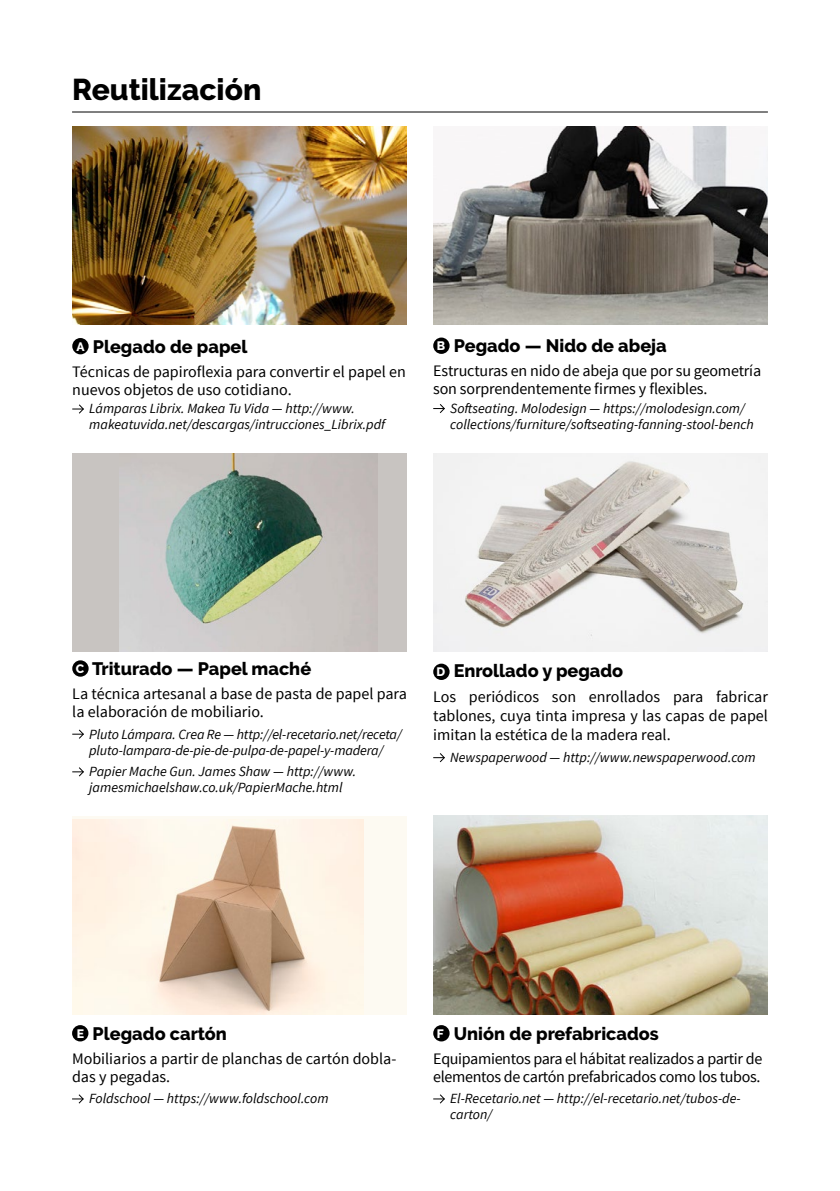
<style>
.page{position:relative;width:840px;height:1191px;background:#fff}
.page>*{position:absolute;margin:0;border:0;box-sizing:border-box;transform-origin:0 0}
.t1{font:800 30px "Raleway";color:#000}
.t2{font:800 18px "Raleway";color:#000}
.t3{font:16px/18px "Source Sans Pro";letter-spacing:-.01em;color:#000}
.t4{font:italic 14px/16px "Source Sans Pro";color:#000}
.s1{font-size:12.2px;color:#fff}
</style>
<div class="page">
<hr style="left:72px;top:112px;width:695px;height:1px;background:#000">
<img style="left:433px;top:126px;width:334px;height:199px">
<img style="left:72px;top:126px;width:334px;height:199px">
<div style="left:72px;top:338px;width:17px;height:16px;background:#000;border-radius:50%"></div>
<svg style="left:72px;top:404px;width:12px;height:10px"></svg>
<div style="left:72px;top:453px;width:334px;height:198px;background:#c8c4c1"></div>
<img style="left:119px;top:453px;width:259px;height:198px">
<div style="left:72px;top:660px;width:17px;height:16px;background:#000;border-radius:50%"></div>
<svg style="left:72px;top:729px;width:12px;height:10px"></svg>
<svg style="left:72px;top:767px;width:12px;height:10px"></svg>
<div style="left:433px;top:337px;width:16px;height:17px;background:#000;border-radius:50%"></div>
<svg style="left:433px;top:404px;width:12px;height:9px"></svg>
<img style="left:433px;top:453px;width:334px;height:198px">
<div style="left:433px;top:663px;width:16px;height:17px;background:#000;border-radius:50%"></div>
<svg style="left:433px;top:753px;width:12px;height:9px"></svg>
<img style="left:433px;top:816px;width:334px;height:198px">
<div style="left:433px;top:1025px;width:16px;height:16px;background:#000;border-radius:50%"></div>
<svg style="left:433px;top:1094px;width:12px;height:10px"></svg>
<div style="left:72px;top:816px;width:334px;height:198px;background:#fdfaf2"></div>
<img style="left:72px;top:819px;width:292px;height:195px">
<div style="left:72px;top:1025px;width:16px;height:16px;background:#000;border-radius:50%"></div>
<svg style="left:72px;top:1094px;width:12px;height:10px"></svg>
<h1 class="t1" style="left:72px;top:73px;width:191px">Reutilización</h1>
<p class="t2" style="left:76px;top:336px;width:172px"><span class="s1">A</span> Plegado de papel</p>
<p class="t3" style="left:72px;top:362px;width:335px">Técnicas de papiroflexia para convertir el papel en nuevos objetos de uso cotidiano.</p>
<p class="t4" style="left:89px;top:401px;width:297px">Lámparas Librix. Makea Tu Vida — http://www. makeatuvida.net/descargas/intrucciones_Librix.pdf</p>
<p class="t2" style="left:436px;top:336px;width:231px"><span class="s1">B</span> Pegado — Nido de abeja</p>
<p class="t3" style="left:433px;top:362px;width:329px">Estructuras en nido de abeja que por su geometría son sorprendentemente firmes y flexibles.</p>
<p class="t4" style="left:450px;top:400px;width:305px">Softseating. Molodesign — https://molodesign.com/ collections/furniture/softseating-fanning-stool-bench</p>
<p class="t2" style="left:76px;top:658px;width:237px"><span class="s1">C</span> Triturado — Papel maché</p>
<p class="t3" style="left:72px;top:685px;width:336px">La técnica artesanal a base de pasta de papel para la elaboración de mobiliario.</p>
<p class="t4" style="left:89px;top:726px;width:314px">Pluto Lámpara. Crea Re — http://el-recetario.net/receta/ pluto-lampara-de-pie-de-pulpa-de-papel-y-madera/</p>
<p class="t4" style="left:89px;top:763px;width:268px">Papier Mache Gun. James Shaw — http://www. jamesmichaelshaw.co.uk/PapierMache.html</p>
<p class="t2" style="left:436px;top:660px;width:188px"><span class="s1">D</span> Enrollado y pegado</p>
<p class="t3" style="left:433px;top:687px;width:336px;line-height:19.2px;text-align:justify">Los periódicos son enrollados para fabricar tablones, cuya tinta impresa y las capas de papel imitan la estética de la madera real.</p>
<p class="t4" style="left:450px;top:749px;width:307px">Newspaperwood — http://www.newspaperwood.com</p>
<p class="t2" style="left:77px;top:1023px;width:151px"><span class="s1">E</span> Plegado cartón</p>
<p class="t3" style="left:72px;top:1049px;width:325px">Mobiliarios a partir de planchas de cartón dobla&shy;das y pegadas.</p>
<p class="t4" style="left:89px;top:1090px;width:241px">Foldschool — https://www.foldschool.com</p>
<p class="t2" style="left:436px;top:1023px;width:223px"><span class="s1">F</span> Unión de prefabricados</p>
<p class="t3" style="left:433px;top:1049px;width:330px">Equipamientos para el hábitat realizados a partir de elementos de cartón prefabricados como los tubos.</p>
<p class="t4" style="left:450px;top:1090px;width:292px">El-Recetario.net — http://el-recetario.net/tubos-de&shy;carton/</p>
</div>
